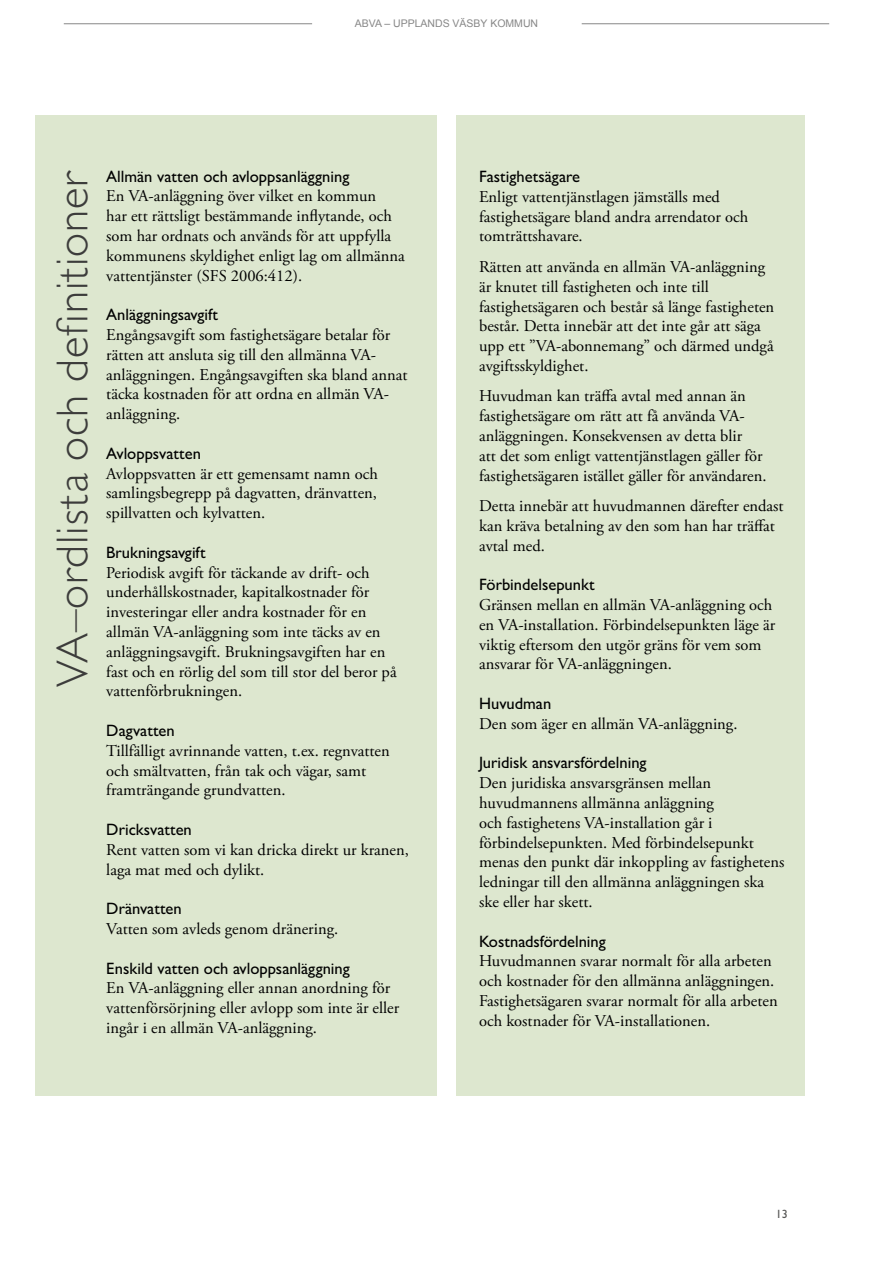
<style>
.page{position:relative;width:893px;height:1263px;background:#fff}
.page>*{position:absolute;margin:0;border:0;box-sizing:border-box;transform-origin:0 0}
.t1{font:300 45px "Gill Sans MT Pro";letter-spacing:.02em;color:#3c3c3b}
.t2{font:16.5px/19.8px "Adobe Garamond Pro";color:#000}
.t3{font:500 16.5px "Gill Sans MT Pro";color:#000}
.t4{font:500 12px "Gill Sans MT Pro";color:#575756}
.t5{font:10.5px "Arial";color:#878787}
</style>
<div class="page">
<hr style="left:64px;top:23px;width:248px;height:1px;background:#878787">
<hr style="left:582px;top:23px;width:247px;height:1px;background:#878787">
<div style="left:35px;top:116px;width:402px;height:980px;background:#dde7cf"></div>
<div style="left:456px;top:116px;width:348px;height:980px;background:#dde7cf"></div>
<p class="t5" style="left:355px;top:16px;width:185px">ABVA – UPPLANDS VÄSBY KOMMUN</p>
<h1 class="t1" style="left:45px;top:687px;width:519px;rotate:-90deg">VA–ordlista och definitioner</h1>
<p class="t3" style="left:479px;top:167px;width:102px">Fastighetsägare</p>
<p class="t3" style="left:106px;top:166px;width:245px">Allmän vatten och avloppsanläggning</p>
<p class="t2" style="left:106px;top:187px;width:300px">En VA-anläggning över vilket en kommun<br>har ett rättsligt bestämmande inflytande, och som har ordnats och används för att uppfylla kommunens skyldighet enligt lag om allmänna vattentjänster (SFS 2006:412).</p>
<p class="t3" style="left:106px;top:305px;width:114px">Anläggningsavgift</p>
<p class="t2" style="left:106px;top:325px;width:303px">Engångsavgift som fastighetsägare betalar för rätten att ansluta sig till den allmänna VA&shy;anläggningen. Engångsavgiften ska bland annat täcka kostnaden för att ordna en allmän VA&shy;anläggning.</p>
<p class="t3" style="left:106px;top:443px;width:96px">Avloppsvatten</p>
<p class="t2" style="left:106px;top:464px;width:273px;text-align:justify">Avloppsvatten är ett gemensamt namn och samlingsbegrepp på dagvatten, dränvatten, spillvatten och kylvatten.</p>
<p class="t3" style="left:106px;top:542px;width:101px">Brukningsavgift</p>
<p class="t2" style="left:106px;top:563px;width:292px">Periodisk avgift för täckande av drift- och underhållskostnader, kapitalkostnader för investeringar eller andra kostnader för en allmän VA-anläggning som inte täcks av en anläggningsavgift. Brukningsavgiften har en fast och en rörlig del som till stor del beror på vattenförbrukningen.</p>
<p class="t3" style="left:106px;top:721px;width:70px">Dagvatten</p>
<p class="t2" style="left:106px;top:741px;width:285px">Tillfälligt avrinnande vatten, t.ex. regnvatten och smältvatten, från tak och vägar, samt framträngande grundvatten.</p>
<p class="t3" style="left:106px;top:820px;width:87px">Dricksvatten</p>
<p class="t2" style="left:106px;top:840px;width:304px">Rent vatten som vi kan dricka direkt ur kranen, laga mat med och dylikt.</p>
<p class="t3" style="left:106px;top:899px;width:77px">Dränvatten</p>
<p class="t2" style="left:106px;top:919px;width:233px">Vatten som avleds genom dränering.</p>
<p class="t3" style="left:106px;top:958px;width:245px">Enskild vatten och avloppsanläggning</p>
<p class="t2" style="left:106px;top:979px;width:294px">En VA-anläggning eller annan anordning för vattenförsörjning eller avlopp som inte är eller ingår i en allmän VA-anläggning.</p>
<p class="t2" style="left:479px;top:187px;width:271px">Enligt vattentjänstlagen jämställs med fastighetsägare bland andra arrendator och tomträttshavare.</p>
<p class="t2" style="left:479px;top:257px;width:297px">Rätten att använda en allmän VA-anläggning är knutet till fastigheten och inte till fastighetsägaren och består så länge fastigheten består. Detta innebär att det inte går att säga upp ett ”VA-abonnemang” och därmed undgå avgiftsskyldighet.</p>
<p class="t2" style="left:479px;top:387px;width:289px">Huvudman kan träffa avtal med annan än fastighetsägare om rätt att få använda VA&shy;anläggningen. Konsekvensen av detta blir<br>att det som enligt vattentjänstlagen gäller för fastighetsägaren istället gäller för användaren.</p>
<p class="t2" style="left:479px;top:496px;width:306px">Detta innebär att huvudmannen därefter endast kan kräva betalning av den som han har träffat avtal med.</p>
<p class="t3" style="left:479px;top:575px;width:117px">Förbindelsepunkt</p>
<p class="t2" style="left:479px;top:595px;width:298px">Gränsen mellan en allmän VA-anläggning och en VA-installation. Förbindelsepunkten läge är viktig eftersom den utgör gräns för vem som ansvarar för VA-anläggningen.</p>
<p class="t3" style="left:479px;top:694px;width:74px">Huvudman</p>
<p class="t2" style="left:479px;top:714px;width:260px">Den som äger en allmän VA-anläggning.</p>
<p class="t3" style="left:479px;top:753px;width:169px">Juridisk ansvarsfördelning</p>
<p class="t2" style="left:479px;top:774px;width:307px">Den juridiska ansvarsgränsen mellan huvudmannens allmänna anläggning<br>och fastighetens VA-installation går i förbindelsepunkten. Med förbindelsepunkt menas den punkt där inkoppling av fastighetens ledningar till den allmänna anläggningen ska ske eller har skett.</p>
<p class="t3" style="left:479px;top:931px;width:128px">Kostnadsfördelning</p>
<p class="t2" style="left:479px;top:952px;width:300px">Huvudmannen svarar normalt för alla arbeten och kostnader för den allmänna anläggningen.<br>Fastighetsägaren svarar normalt för alla arbeten och kostnader för VA-installationen.</p>
<p class="t4" style="left:776px;top:1207px;width:13px">13</p>
</div>
